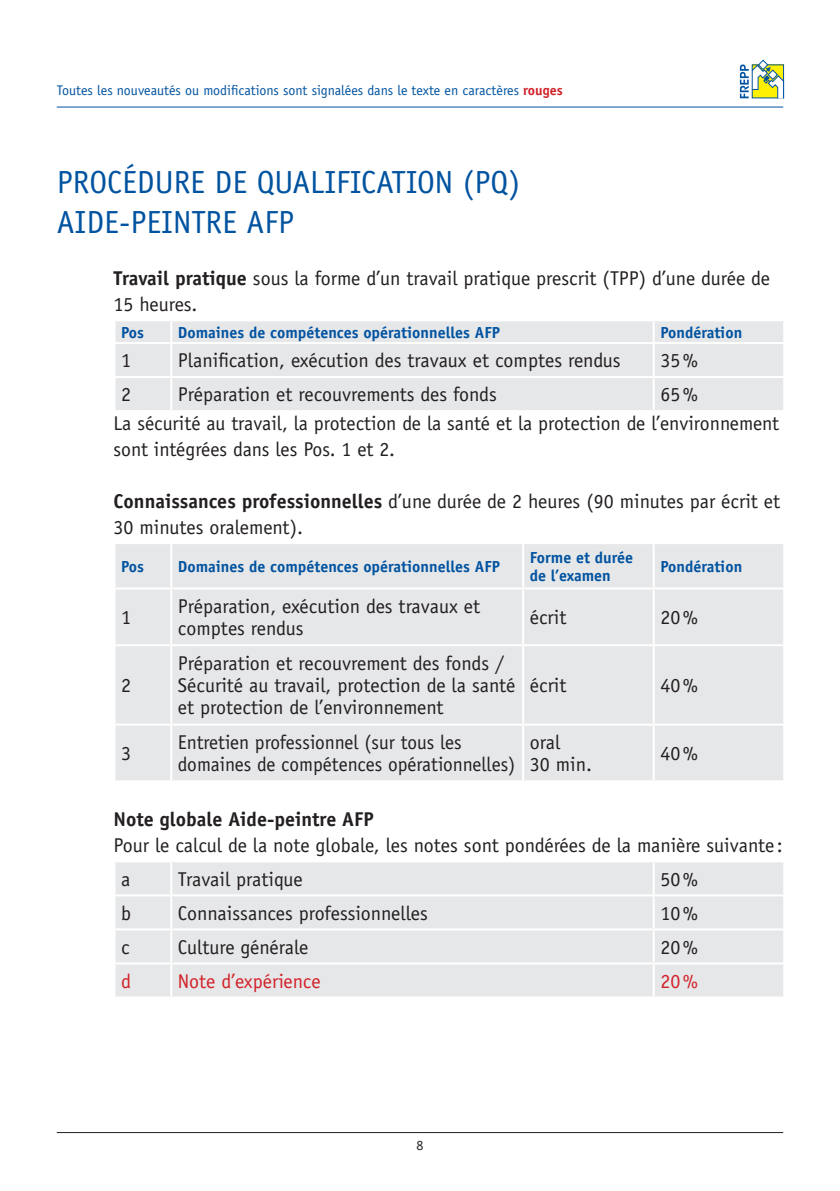
<style>
.page{position:relative;width:840px;height:1191px;background:#fff}
.page>*{position:absolute;margin:0;border:0;box-sizing:border-box;transform-origin:0 0}
.t1{font:32px/40px "Officina Sans Std";color:#0153a0}
.t2{font:20px/22px "Officina Sans Std";color:#231f20}
.t3{font:700 20px "Officina Sans Std";color:#231f20}
.t4{font:20px "Officina Sans Std";color:#d1232a}
.t5{font:700 16px/18px "Officina Sans Std";color:#0153a0}
.t6{font:14px "Officina Sans Std";color:#0153a0}
.t7{font:14px "Officina Sans Std";color:#231f20}
.s1{font-weight:700;color:#d1232a}
.s2{font-weight:700}
</style>
<div class="page">
<hr style="left:57px;top:107px;width:725px;height:1px;background:#0153a0">
<hr style="left:57px;top:1132px;width:725px;height:1px;background:#231f20">
<svg style="left:739px;top:59px;width:45px;height:40px"></svg>
<div style="left:115px;top:321px;width:667px;height:89px;background:#e6e7e9"></div>
<hr style="left:170px;top:321px;width:2px;height:21px;background:#fff">
<hr style="left:652px;top:321px;width:2px;height:21px;background:#fff">
<hr style="left:113px;top:342px;width:58px;height:2px;background:#fff">
<hr style="left:171px;top:342px;width:482px;height:2px;background:#fff">
<hr style="left:170px;top:344px;width:2px;height:32px;background:#fff">
<hr style="left:653px;top:342px;width:131px;height:2px;background:#fff">
<hr style="left:652px;top:344px;width:2px;height:32px;background:#fff">
<hr style="left:113px;top:376px;width:58px;height:2px;background:#fff">
<hr style="left:171px;top:376px;width:482px;height:2px;background:#fff">
<hr style="left:170px;top:378px;width:2px;height:32px;background:#fff">
<hr style="left:653px;top:376px;width:131px;height:2px;background:#fff">
<hr style="left:652px;top:378px;width:2px;height:32px;background:#fff">
<div style="left:115px;top:544px;width:667px;height:236px;background:#e6e7e9"></div>
<hr style="left:170px;top:544px;width:2px;height:43px;background:#fff">
<hr style="left:522px;top:544px;width:2px;height:43px;background:#fff">
<hr style="left:652px;top:544px;width:2px;height:43px;background:#fff">
<hr style="left:113px;top:587px;width:58px;height:2px;background:#fff">
<hr style="left:171px;top:587px;width:352px;height:2px;background:#fff">
<hr style="left:170px;top:589px;width:2px;height:55px;background:#fff">
<hr style="left:523px;top:587px;width:130px;height:2px;background:#fff">
<hr style="left:522px;top:589px;width:2px;height:55px;background:#fff">
<hr style="left:653px;top:587px;width:131px;height:2px;background:#fff">
<hr style="left:652px;top:589px;width:2px;height:55px;background:#fff">
<hr style="left:113px;top:644px;width:58px;height:2px;background:#fff">
<hr style="left:171px;top:644px;width:352px;height:2px;background:#fff">
<hr style="left:170px;top:646px;width:2px;height:77px;background:#fff">
<hr style="left:523px;top:644px;width:130px;height:2px;background:#fff">
<hr style="left:522px;top:646px;width:2px;height:77px;background:#fff">
<hr style="left:653px;top:644px;width:131px;height:2px;background:#fff">
<hr style="left:652px;top:646px;width:2px;height:77px;background:#fff">
<hr style="left:113px;top:723px;width:58px;height:2px;background:#fff">
<hr style="left:171px;top:723px;width:352px;height:2px;background:#fff">
<hr style="left:170px;top:725px;width:2px;height:55px;background:#fff">
<hr style="left:523px;top:723px;width:130px;height:2px;background:#fff">
<hr style="left:522px;top:725px;width:2px;height:55px;background:#fff">
<hr style="left:653px;top:723px;width:131px;height:2px;background:#fff">
<hr style="left:652px;top:725px;width:2px;height:55px;background:#fff">
<div style="left:115px;top:862px;width:667px;height:134px;background:#e6e7e9"></div>
<hr style="left:170px;top:862px;width:2px;height:32px;background:#fff">
<hr style="left:652px;top:862px;width:2px;height:32px;background:#fff">
<hr style="left:113px;top:894px;width:58px;height:2px;background:#fff">
<hr style="left:171px;top:894px;width:482px;height:2px;background:#fff">
<hr style="left:170px;top:896px;width:2px;height:32px;background:#fff">
<hr style="left:653px;top:894px;width:131px;height:2px;background:#fff">
<hr style="left:652px;top:896px;width:2px;height:32px;background:#fff">
<hr style="left:113px;top:928px;width:58px;height:2px;background:#fff">
<hr style="left:171px;top:928px;width:482px;height:2px;background:#fff">
<hr style="left:170px;top:930px;width:2px;height:32px;background:#fff">
<hr style="left:653px;top:928px;width:131px;height:2px;background:#fff">
<hr style="left:652px;top:930px;width:2px;height:32px;background:#fff">
<hr style="left:113px;top:962px;width:58px;height:2px;background:#fff">
<hr style="left:171px;top:962px;width:482px;height:2px;background:#fff">
<hr style="left:170px;top:964px;width:2px;height:32px;background:#fff">
<hr style="left:653px;top:962px;width:131px;height:2px;background:#fff">
<hr style="left:652px;top:964px;width:2px;height:32px;background:#fff">
<p class="t6" style="left:57px;top:82px;width:507px">Toutes les nouveautés ou modifications sont signalées dans le texte en caractères <span class="s1">rouges</span></p>
<h1 class="t1" style="left:57px;top:162px;width:464px">PROCÉDURE DE QUALIFICATION (PQ)<br>AIDE-PEINTRE AFP</h1>
<p class="t2" style="left:113px;top:266px;width:657px;line-height:26px"><span class="s2">Travail pratique</span> sous la forme d’un travail pratique prescrit (TPP) d’une durée de<br>15 heures.</p>
<p class="t5" style="left:121px;top:323px;width:24px">Pos</p>
<p class="t5" style="left:178px;top:323px;width:323px">Domaines de compétences opérationnelles AFP</p>
<p class="t5" style="left:660px;top:323px;width:83px">Pondération</p>
<p class="t2" style="left:121px;top:349px;width:11px">1</p>
<p class="t2" style="left:178px;top:349px;width:444px">Planification, exécution des travaux et comptes rendus</p>
<p class="t2" style="left:660px;top:349px;width:39px">35%</p>
<p class="t2" style="left:121px;top:383px;width:11px">2</p>
<p class="t2" style="left:178px;top:383px;width:320px">Préparation et recouvrements des fonds</p>
<p class="t2" style="left:113px;top:380px;width:666px;line-height:28.8px;text-indent:546px">65%<br>La sécurité au travail, la protection de la santé et la protection de l’environnement</p>
<p class="t2" style="left:113px;top:438px;width:283px">sont intégrées dans les Pos. 1 et 2.</p>
<p class="t2" style="left:113px;top:488px;width:668px;line-height:26px"><span class="s2">Connaissances professionnelles</span> d’une durée de 2 heures (90 minutes par écrit et<br>30 minutes oralement).</p>
<p class="t5" style="left:121px;top:557px;width:24px">Pos</p>
<p class="t5" style="left:178px;top:557px;width:323px">Domaines de compétences opérationnelles AFP</p>
<p class="t5" style="left:529px;top:548px;width:105px">Forme et durée de l’examen</p>
<p class="t5" style="left:660px;top:557px;width:83px">Pondération</p>
<p class="t2" style="left:121px;top:606px;width:11px">1</p>
<p class="t2" style="left:178px;top:595px;width:303px">Préparation, exécution des travaux et comptes rendus</p>
<p class="t2" style="left:529px;top:606px;width:38px">écrit</p>
<p class="t2" style="left:660px;top:606px;width:39px">20%</p>
<p class="t2" style="left:121px;top:674px;width:11px">2</p>
<p class="t2" style="left:121px;top:742px;width:11px">3</p>
<p class="t2" style="left:178px;top:652px;width:339px">Préparation et recouvrement des fonds /<br>Sécurité au travail, protection de la santé et protection de l’environnement</p>
<p class="t2" style="left:529px;top:674px;width:38px">écrit</p>
<p class="t2" style="left:660px;top:674px;width:39px">40%</p>
<p class="t2" style="left:178px;top:731px;width:339px">Entretien professionnel (sur tous les domaines de compétences opérationnelles)</p>
<p class="t2" style="left:529px;top:731px;width:64px">oral<br>30 min.</p>
<p class="t2" style="left:660px;top:742px;width:39px">40%</p>
<p class="t3" style="left:113px;top:807px;width:262px">Note globale Aide-peintre AFP</p>
<p class="t2" style="left:121px;top:829px;width:662px;line-height:33.2px;text-indent:-8px">Pour le calcul de la note globale, les notes sont pondérées de la manière suivante : a</p>
<p class="t2" style="left:178px;top:868px;width:126px">Travail pratique</p>
<p class="t2" style="left:660px;top:868px;width:39px">50%</p>
<p class="t2" style="left:121px;top:902px;width:11px">b</p>
<p class="t2" style="left:178px;top:902px;width:251px">Connaissances professionnelles</p>
<p class="t2" style="left:660px;top:902px;width:39px">10%</p>
<p class="t2" style="left:121px;top:936px;width:10px">c</p>
<p class="t2" style="left:178px;top:936px;width:132px">Culture générale</p>
<p class="t2" style="left:660px;top:936px;width:39px">20%</p>
<p class="t4" style="left:121px;top:969px;width:11px">d</p>
<p class="t4" style="left:178px;top:969px;width:144px">Note d’expérience</p>
<p class="t4" style="left:660px;top:969px;width:39px">20%</p>
<p class="t7" style="left:416px;top:1137px;width:8px">8</p>
</div>
